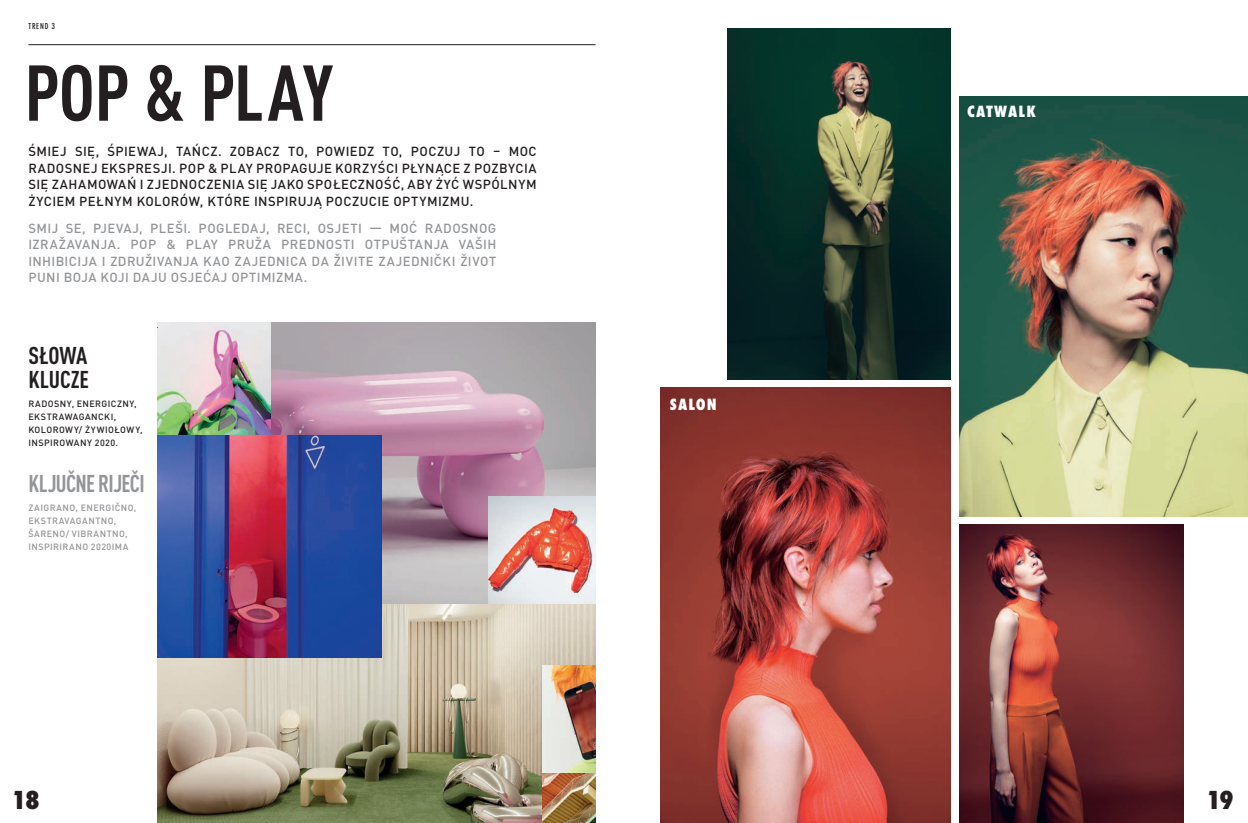
<style>
.page{position:relative;width:1248px;height:823px;background:#fff}
.page>*{position:absolute;margin:0;border:0;box-sizing:border-box;transform-origin:0 0}
.t1{font:700 condensed 77.6px "DIN Pro";letter-spacing:-.01em;color:#231f20}
.t2{font:700 condensed 24px "DIN Pro";letter-spacing:-.03em;color:#939598;scale:.95 1}
.t3{font:700 condensed 24px/24px "DIN Pro";letter-spacing:-.005em;color:#231f20}
.t4{font:900 condensed 24px "Futura Now Text";color:#231f20}
.t5{font:900 condensed 15px "Futura Now Text";letter-spacing:.08em;color:#fff}
.t6{font:500 13px/16.5px "DIN Pro";letter-spacing:.03em;color:#231f20;text-align:justify}
.t7{font:500 13px/16.5px "DIN Pro";letter-spacing:.03em;color:#939598;text-align:justify}
.t8{font:500 9px/13px "DIN Pro";letter-spacing:.05em;color:#231f20}
.t9{font:500 9px/13px "DIN Pro";letter-spacing:.05em;color:#939598}
.t10{font:500 condensed 8px "Futura Now Headline";letter-spacing:.11em;color:#231f20}
</style>
<div class="page">
<img style="left:158px;top:322px;width:438px;height:500px">
<img style="left:158px;top:435px;width:224px;height:222px">
<img style="left:489px;top:496px;width:107px;height:107px">
<img style="left:542px;top:665px;width:54px;height:157px">
<img style="left:158px;top:322px;width:112px;height:112px">
<svg style="left:158px;top:322px;width:6px;height:6px"></svg>
<img style="left:660px;top:387px;width:290px;height:435px">
<img style="left:959px;top:524px;width:224px;height:298px">
<img style="left:727px;top:28px;width:223px;height:351px">
<img style="left:959px;top:96px;width:288px;height:420px">
<hr style="left:28px;top:44px;width:567px;height:1px;background:#231f20">
<p class="t10" style="left:28px;top:19px;width:28px">TREND 3</p>
<h1 class="t1" style="left:25px;top:36px;width:310px">POP &amp; PLAY</h1>
<p class="t6" style="left:28px;top:142px;width:509px">ŚMIEJ SIĘ, ŚPIEWAJ, TAŃCZ. ZOBACZ TO, POWIEDZ TO, POCZUJ TO – MOC RADOSNEJ EKSPRESJI. POP &amp; PLAY PROPAGUJE KORZYŚCI PŁYNĄCE Z POZBYCIA SIĘ ZAHAMOWAŃ I ZJEDNOCZENIA SIĘ JAKO SPOŁECZNOŚĆ, ABY ŻYĆ WSPÓLNYM ŻYCIEM PEŁNYM KOLORÓW, KTÓRE INSPIRUJĄ POCZUCIE OPTYMIZMU.</p>
<p class="t7" style="left:28px;top:219px;width:469px">SMIJ SE, PJEVAJ, PLEŠI. POGLEDAJ, RECI, OSJETI — MOĆ RADOSNOG IZRAŽAVANJA. POP &amp; PLAY PRUŽA PREDNOSTI OTPUŠTANJA VAŠIH INHIBICIJA I ZDRUŽIVANJA KAO ZAJEDNICA DA ŽIVITE ZAJEDNIČKI ŽIVOT PUNI BOJA KOJI DAJU OSJEĆAJ OPTIMIZMA.</p>
<h2 class="t3" style="left:28px;top:341px;width:62px">SŁOWA<br>KLUCZE</h2>
<p class="t8" style="left:28px;top:396px;width:116px">RADOSNY, ENERGICZNY,<br>EKSTRAWAGANCKI,<br>KOLOROWY/ ŻYWIOŁOWY,<br>INSPIROWANY 2020.</p>
<h2 class="t2" style="left:28px;top:465px;width:124px">KLJUČNE RIJEČI</h2>
<p class="t9" style="left:28px;top:501px;width:109px">ZAIGRANO, ENERGIČNO,<br>EKSTRAVAGANTNO,<br>ŠARENO/ VIBRANTNO,<br>INSPIRIRANO 2020IMA</p>
<p class="t5" style="left:669px;top:391px;width:48px">SALON</p>
<p class="t5" style="left:967px;top:98px;width:70px">CATWALK</p>
<h2 class="t4" style="left:14px;top:778px;width:27px">18</h2>
<h2 class="t4" style="left:1208px;top:778px;width:26px">19</h2>
</div>
